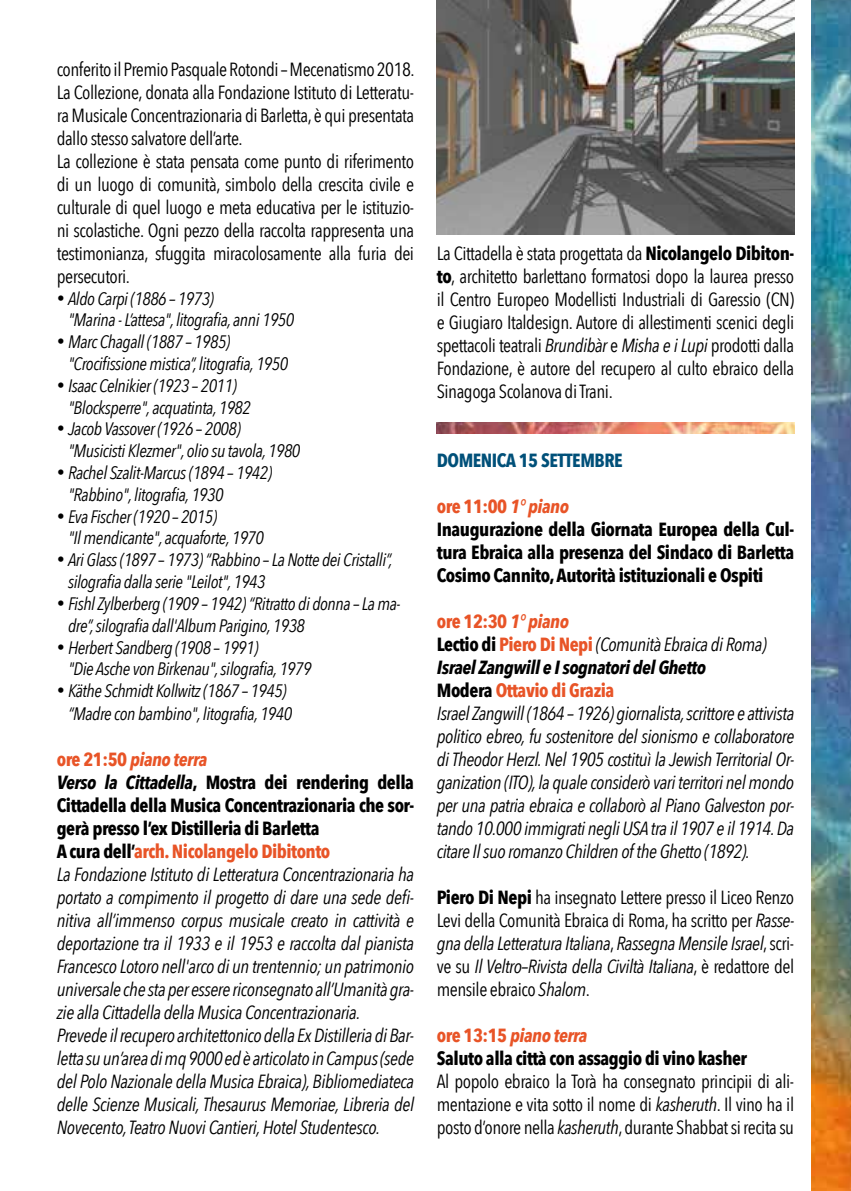
<style>
.page{position:relative;width:851px;height:1191px;background:#fff}
.page>*{position:absolute;margin:0;border:0;box-sizing:border-box;transform-origin:0 0}
.t1{font:italic 19px/23px "Avenir Next Condensed";letter-spacing:-.02em;color:#000}
.t2{font:19px/23px "Avenir Next Condensed";letter-spacing:-.025em;color:#000;text-align:justify}
.t3{font:700 19px/23px "Avenir Next Condensed";letter-spacing:-.025em;color:#000}
.t4{font:700 19px "Avenir Next Condensed";letter-spacing:-.025em;color:#005079}
.t5{font:italic 18px/21.8px "Avenir Next Condensed";letter-spacing:-.025em;color:#000}
.s1{font-weight:700;font-style:normal;color:#e85427}
.s2{font-weight:700;color:#e85427}
.s3{font-weight:700}
.s4{font-weight:700;font-style:normal}
.s5{font-style:italic}
.s6{color:#e85427}
.s7{font-style:italic;color:#e85427}
</style>
<div class="page">
<img style="left:811px;top:0;width:39px;height:1191px">
<img style="left:437px;top:422px;width:357px;height:12px">
<img style="left:437px;top:0;width:357px;height:234px">
<p class="t2" style="left:57px;top:57px;width:359px;text-align:left">conferito il Premio Pasquale Rotondi – Mecenatismo 2018.<br>La Collezione, donata alla Fondazione Istituto di Letteratu&shy;ra Musicale Concentrazionaria di Barletta, è qui presentata dallo stesso salvatore dell’arte.<br>La collezione è stata pensata come punto di riferimento di un luogo di comunità, simbolo della crescita civile e culturale di quel luogo e meta educativa per le istituzio&shy;ni scolastiche. Ogni pezzo della raccolta rappresenta una testimonianza, sfuggita miracolosamente alla furia dei persecutori.</p>
<p class="t5" style="left:68px;top:287px;width:227px;text-indent:-11px">• Aldo Carpi (1886 – 1973)<br>"Marina - L’attesa", litografia, anni 1950</p>
<p class="t5" style="left:68px;top:331px;width:221px;text-indent:-11px">• Marc Chagall (1887 – 1985) "Crocifissione mistica”, litografia, 1950</p>
<p class="t5" style="left:68px;top:374px;width:184px;text-indent:-11px">• Isaac Celnikier (1923 – 2011) "Blocksperre", acquatinta, 1982</p>
<p class="t5" style="left:68px;top:418px;width:234px;text-indent:-11px">• Jacob Vassover (1926 – 2008) "Musicisti Klezmer", olio su tavola, 1980</p>
<p class="t5" style="left:68px;top:462px;width:205px;text-indent:-11px">• Rachel Szalit-Marcus (1894 – 1942) "Rabbino", litografia, 1930</p>
<p class="t5" style="left:68px;top:505px;width:197px;text-indent:-11px">• Eva Fischer (1920 – 2015)<br>"Il mendicante", acquaforte, 1970</p>
<p class="t5" style="left:68px;top:549px;width:326px;text-indent:-11px">• Ari Glass (1897 – 1973) “Rabbino – La Notte dei Cristalli”, silografia dalla serie "Leilot", 1943</p>
<p class="t5" style="left:68px;top:592px;width:334px;text-indent:-11px">• Fishl Zylberberg (1909 – 1942) “Ritratto di donna – La ma&shy;dre”, silografia dall'Album Parigino, 1938</p>
<p class="t5" style="left:68px;top:636px;width:245px;text-indent:-11px">• Herbert Sandberg (1908 – 1991)<br>"Die Asche von Birkenau", silografia, 1979</p>
<p class="t5" style="left:68px;top:679px;width:225px;line-height:23px;text-indent:-11px">• Käthe Schmidt Kollwitz (1867 – 1945) “Madre con bambino", litografia, 1940</p>
<p class="t1" style="left:57px;top:748px;width:359px"><span class="s1">ore 21:50</span> <span class="s2">piano terra<br></span><span class="s3">Verso la Cittadella</span><span class="s4">, Mostra dei rendering della Cittadella della Musica Concentrazionaria che sor&shy;gerà presso l’ex Distilleria di Barletta<br>A cura dell’</span><span class="s1">arch. Nicolangelo Dibitonto<br></span>La Fondazione Istituto di Letteratura Concentrazionaria ha portato a compimento il progetto di dare una sede defi&shy;nitiva all’immenso corpus musicale creato in cattività e deportazione tra il 1933 e il 1953 e raccolta dal pianista Francesco Lotoro nell'arco di un trentennio; un patrimonio universale che sta per essere riconsegnato all’Umanità gra&shy;zie alla Cittadella della Musica Concentrazionaria.<br>Prevede il recupero architettonico della Ex Distilleria di Bar&shy;letta su un’area di mq 9000 ed è articolato in Campus (sede del Polo Nazionale della Musica Ebraica), Bibliomediateca delle Scienze Musicali, Thesaurus Memoriae, Libreria del Novecento, Teatro Nuovi Cantieri, Hotel Studentesco.</p>
<p class="t2" style="left:437px;top:241px;width:359px">La Cittadella è stata progettata da <span class="s3">Nicolangelo Dibiton&shy;to</span>, architetto barlettano formatosi dopo la laurea presso il Centro Europeo Modellisti Industriali di Garessio (CN) e Giugiaro Italdesign. Autore di allestimenti scenici degli spettacoli teatrali <span class="s5">Brundibàr</span> e <span class="s5">Misha e i Lupi</span> prodotti dalla Fondazione, è autore del recupero al culto ebraico della Sinagoga Scolanova di Trani.</p>
<p class="t4" style="left:437px;top:448px;width:187px">DOMENICA 15 SETTEMBRE</p>
<p class="t3" style="left:437px;top:495px;width:359px"><span class="s6">ore 11:00</span> <span class="s7">1° piano<br></span>Inaugurazione della Giornata Europea della Cul&shy;tura Ebraica alla presenza del Sindaco di Barletta Cosimo Cannito, Autorità istituzionali e Ospiti</p>
<p class="t1" style="left:437px;top:610px;width:359px"><span class="s1">ore 12:30</span> <span class="s2">1° piano<br></span><span class="s4">Lectio di</span> <span class="s1">Piero Di Nepi</span> (Comunità Ebraica di Roma)<br><span class="s3">Israel Zangwill e I sognatori del Ghetto<br></span><span class="s4">Modera</span> <span class="s1">Ottavio di Grazia<br></span>Israel Zangwill (1864 – 1926) giornalista, scrittore e attivista politico ebreo, fu sostenitore del sionismo e collaboratore di Theodor Herzl. Nel 1905 costituì la Jewish Territorial Or&shy;ganization (ITO), la quale considerò vari territori nel mondo per una patria ebraica e collaborò al Piano Galveston por&shy;tando 10.000 immigrati negli USA tra il 1907 e il 1914. Da citare Il suo romanzo Children of the Ghetto (1892).</p>
<p class="t2" style="left:437px;top:885px;width:359px"><span class="s3">Piero Di Nepi</span> ha insegnato Lettere presso il Liceo Renzo Levi della Comunità Ebraica di Roma, ha scritto per <span class="s5">Rasse&shy;gna della Letteratura Italiana</span>, <span class="s5">Rassegna Mensile Israel</span>, scri&shy;ve su <span class="s5">Il Veltro–Rivista della Civiltà Italiana</span>, è redattore del mensile ebraico <span class="s5">Shalom</span>.</p>
<p class="t3" style="left:437px;top:1024px;width:312px"><span class="s6">ore 13:15</span> <span class="s7">piano terra<br></span>Saluto alla città con assaggio di vino kasher</p>
<p class="t2" style="left:437px;top:1069px;width:359px">Al popolo ebraico la Torà ha consegnato principii di ali&shy;mentazione e vita sotto il nome di <span class="s5">kasheruth</span>. Il vino ha il posto d’onore nella <span class="s5">kasheruth</span>, durante Shabbat si recita su</p>
</div>
